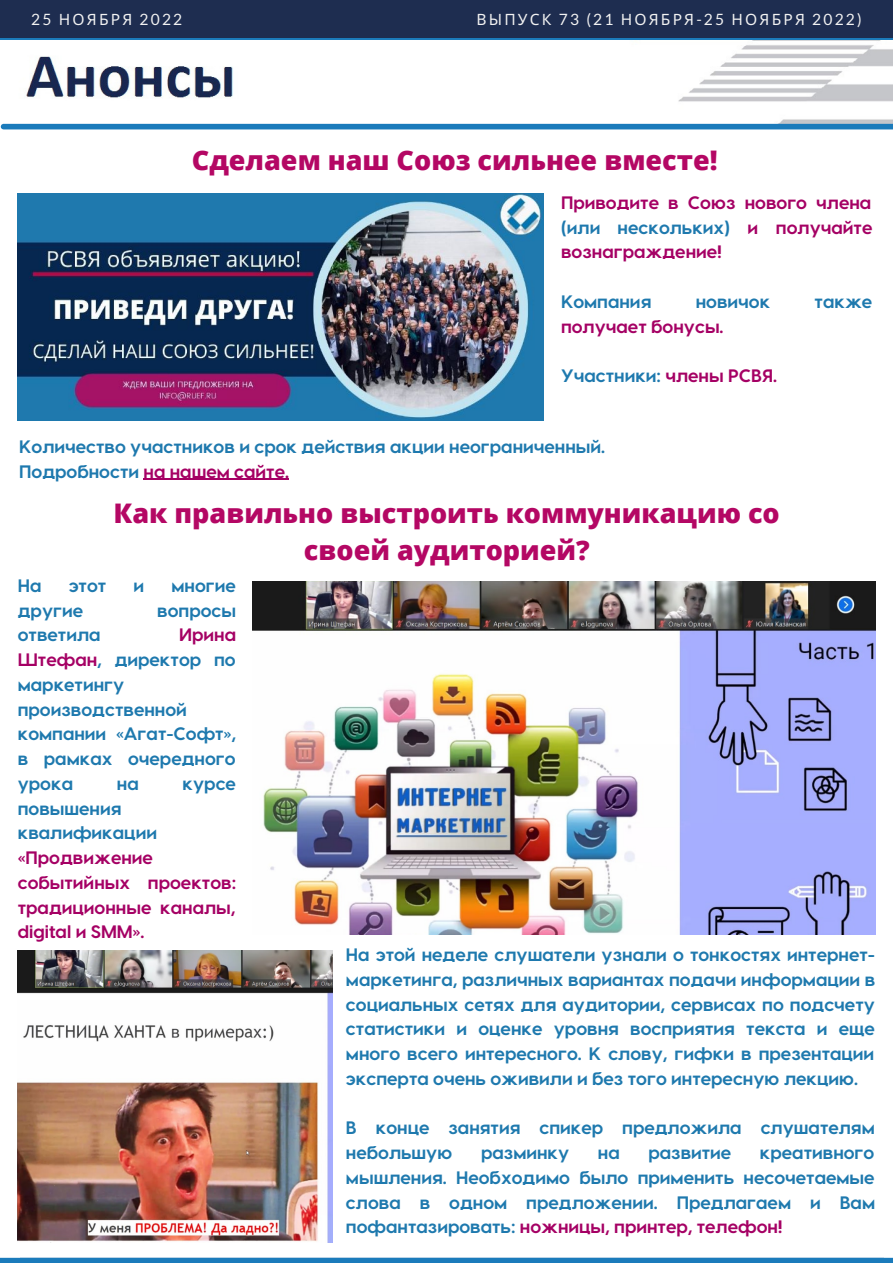
<style>
.page{position:relative;width:893px;height:1264px;background:#fff}
.page>*{position:absolute;margin:0;border:0;box-sizing:border-box;transform-origin:0 0}
.t1{font:800 27px/37px "Open Sans";color:#b40764;text-align:center}
.t2{font:700 18px/24.8px "Visby CF";color:#1e79ae}
.t3{font:700 18px/24.8px "Visby CF";color:#a50064;text-align:justify}
.t4{font:15.6px "Noto Sans";letter-spacing:.14em;color:#f2f2f2}
.t5{font:15.6px "Lato";letter-spacing:.14em;color:#f2f2f2}
.s1{font-family:"Noto Sans"}
.s2{font-family:"Lato"}
.s3{color:#1e79ae}
.s4{color:#a50064}
</style>
<div class="page">
<div style="left:0;top:0;width:892px;height:38px;background:#1e2d50"></div>
<div style="left:0;top:1257px;width:892px;height:5px;background:#1b7bbb"></div>
<svg style="left:0;top:38px;width:892px;height:3px;fill:#1b7bbb"></svg>
<img style="left:3px;top:45px;width:889px;height:79px">
<div style="left:4px;top:124px;width:888px;height:5px;background:#1b7bbb"></div>
<img style="left:18px;top:194px;width:525px;height:227px">
<img style="left:18px;top:950px;width:314px;height:292px">
<img style="left:252px;top:581px;width:623px;height:353px">
<hr style="left:143px;top:478px;width:146px;height:2px;background:#a50064">
<p class="t5" style="left:31px;top:10px;width:152px">25 <span class="s1">НОЯБРЯ</span> 2022</p>
<p class="t4" style="left:476px;top:8px;width:386px">ВЫПУСК <span class="s2">73 (21</span> НОЯБРЯ<span class="s2">-25</span> НОЯБРЯ <span class="s2">2022)</span></p>
<h1 class="t1" style="left:192px;top:140px;width:527px">Сделаем наш Союз сильнее вместе!</h1>
<p class="t3" style="left:561px;top:189px;width:313px">Приводите в Союз нового члена <span class="s3">(или нескольких)</span> и получайте вознаграждение!</p>
<p class="t2" style="left:561px;top:288px;width:92px">Компания</p>
<p class="t2" style="left:695px;top:288px;width:76px">новичок</p>
<p class="t2" style="left:814px;top:288px;width:59px">также</p>
<p class="t3" style="left:561px;top:313px;width:164px">получает бонусы.</p>
<p class="t2" style="left:561px;top:362px;width:217px">Участники: <span class="s4">члены РСВЯ.</span></p>
<p class="t2" style="left:19px;top:433px;width:587px">Количество участников и срок действия акции неограниченный.<br>Подробности <span class="s4">на нашем сайте.</span></p>
<h1 class="t1" style="left:114px;top:494px;width:667px">Как правильно выстроить коммуникацию со своей аудиторией?</h1>
<p class="t2" style="left:18px;top:572px;width:25px">На</p>
<p class="t2" style="left:69px;top:572px;width:39px">этот</p>
<p class="t2" style="left:133px;top:572px;width:12px">и</p>
<p class="t2" style="left:171px;top:572px;width:66px">многие</p>
<p class="t2" style="left:18px;top:597px;width:67px">другие</p>
<p class="t2" style="left:157px;top:597px;width:80px">вопросы</p>
<p class="t2" style="left:18px;top:621px;width:84px">ответила</p>
<p class="t2" style="left:18px;top:621px;width:220px;text-indent:161px"><span class="s4">Ирина<br>Штефан</span>, директор по маркетингу производственной компании «Агат-Софт», в рамках очередного урока</p>
<p class="t2" style="left:117px;top:770px;width:23px">на</p>
<p class="t2" style="left:182px;top:770px;width:55px">курсе</p>
<p class="t2" style="left:18px;top:794px;width:141px">повышения квалификации</p>
<p class="t3" style="left:18px;top:844px;width:220px;text-align:left">«Продвижение событийных проектов: традиционные каналы, digital и SMM».</p>
<p class="t2" style="left:346px;top:941px;width:530px;text-align:justify">На этой неделе слушатели узнали о тонкостях интернет&shy;маркетинга, различных вариантах подачи информации в социальных сетях для аудитории, сервисах по подсчету статистики и оценке уровня восприятия текста и еще много всего интересного. К слову, гифки в презентации эксперта очень оживили и без того интересную лекцию.</p>
<p class="t2" style="left:346px;top:1114px;width:530px">В конце занятия спикер предложила слушателям небольшую</p>
<p class="t2" style="left:346px;top:1139px;width:530px;text-align:justify;text-indent:414px">креативного мышления. Необходимо было применить несочетаемые слова в одном предложении. Предлагаем и Вам пофантазировать: <span class="s4">ножницы, принтер, телефон!</span></p>
<p class="t2" style="left:481px;top:1139px;width:90px">разминку</p>
<p class="t2" style="left:598px;top:1139px;width:23px">на</p>
<p class="t2" style="left:648px;top:1139px;width:84px">развитие</p>
</div>
